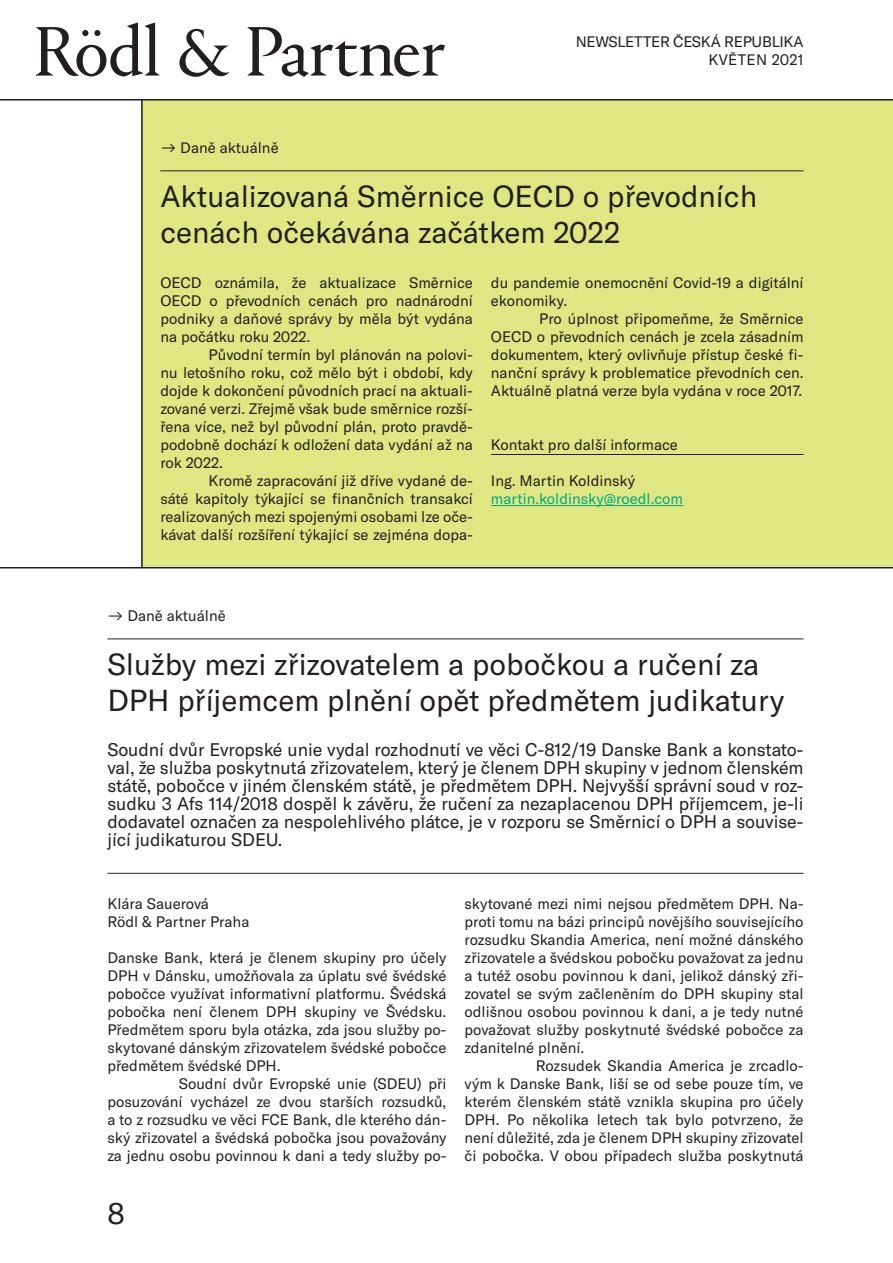
<style>
.page{position:relative;width:893px;height:1263px;background:#fff}
.page>*{position:absolute;margin:0;border:0;box-sizing:border-box;transform-origin:0 0}
.t1{font:30px/36px "GT America";color:#231f20}
.t2{font:18px/18px "GT America";letter-spacing:-.005em;color:#231f20;text-align:justify}
.t3{font:15px/18px "GT America";color:#231f20}
.t4{font:15px "GT America";color:#00a985}
</style>
<div class="page">
<div style="left:142px;top:100px;width:751px;height:467px;background:#dfe782"></div>
<hr style="left:141px;top:99px;width:2px;height:468px;background:#231f20">
<hr style="left:0;top:567px;width:893px;height:1px;background:#231f20">
<hr style="left:160px;top:171px;width:644px;height:1px;background:#231f20">
<hr style="left:491px;top:454px;width:313px;height:1px;background:#231f20">
<hr style="left:491px;top:505px;width:192px;height:1px;background:#00a985">
<hr style="left:0;top:99px;width:893px;height:1px;background:#231f20">
<hr style="left:107px;top:639px;width:697px;height:1px;background:#231f20">
<hr style="left:107px;top:873px;width:697px;height:1px;background:#231f20">
<svg style="left:36px;top:23px;width:409px;height:54px"></svg>
<p class="t3" style="left:576px;top:32px;width:11px">NEWSLETTER</p>
<p class="t3" style="left:673px;top:32px;width:132px;text-align:right">česká republi ka květen 2021</p>
<p class="t3" style="left:160px;top:139px;width:120px">→ Daně aktuálně</p>
<h1 class="t1" style="left:160px;top:178px;width:598px">Aktualizovaná Směrnice OECD o převodních cenách očekávána začátkem 2022</h1>
<p class="t3" style="left:160px;top:274px;width:314px">OECD oznámila, že aktualizace Směrnice<br>OECD o převodních cenách pro nadnárodní podniky a daňové správy by měla být vydána na počátku roku 2022.<br>P</p>
<p class="t3" style="left:491px;top:274px;width:314px">du pandemie onemocnění Covid-19 a digitální ekonomiky.<br>P</p>
<p class="t3" style="left:491px;top:310px;width:314px;text-align:justify;text-indent:57px">ro úplnost připomeňme, že Směrnice OECD o převodních cenách je zcela zásadním dokumentem, který ovlivňuje přístup české fi&shy;nanční správy k problematice převodních cen.<br>Aktuálně platná verze byla vydána v roce 2017.</p>
<p class="t3" style="left:160px;top:346px;width:314px;text-indent:57px">ůvodní termín byl plánován na polovi&shy;nu letošního roku, což mělo být i období, kdy dojde k dokončení původních prací na aktuali&shy;zované verzi. Zřejmě však bude směrnice rozší&shy;řena více, než byl původní plán, proto pravdě&shy;podobně dochází k odložení data vydání až na rok 2022.<br>K</p>
<p class="t3" style="left:491px;top:436px;width:189px">Kontakt pro další informace</p>
<p class="t3" style="left:491px;top:472px;width:146px">Ing. Martin Koldinský</p>
<p class="t4" style="left:491px;top:490px;width:194px">martin.koldinsky@roedl.com</p>
<p class="t3" style="left:160px;top:472px;width:314px;text-align:justify;text-indent:58px">romě zapracování již dříve vydané de&shy;sáté kapitoly týkající se finančních transakcí realizovaných mezi spojenými osobami lze oče&shy;kávat další rozšíření týkající se zejména dopa-</p>
<p class="t3" style="left:107px;top:607px;width:120px">→ Daně aktuálně</p>
<h1 class="t1" style="left:107px;top:646px;width:678px">Služby mezi zřizovatelem a pobočkou a ručení za<br>DPH příjemcem plnění opět předmětem judikatury</h1>
<p class="t2" style="left:107px;top:741px;width:698px">Soudní dvůr Evropské unie vydal rozhodnutí ve věci C-812/19 Danske Bank a konstato&shy;val, že služba poskytnutá zřizovatelem, který je členem DPH skupiny v jednom členském státě, pobočce v jiném členském státě, je předmětem DPH. N ejvyšší správní soud v roz&shy;sudku 3 Afs 114/2018 dospěl k závěru, že ručení za nezaplacenou DPH příjemcem, je-li dodavatel označen za nespolehlivého plátce, je v rozporu se Směrnicí o DPH a souvise&shy;jící judikaturou SDEU.</p>
<p class="t3" style="left:107px;top:895px;width:143px">Klára Sauerová<br>Rödl &amp; Partner Praha</p>
<p class="t3" style="left:107px;top:949px;width:341px">Danske Bank, která je členem skupiny pro účely DPH v Dánsku, umožňovala za úplatu své švédské pobočce využívat informativní platformu. Švédská pobočka není členem DPH skupiny ve Švédsku.<br>Předmětem sporu byla otázka, zda jsou služby po&shy;skytované dánským zřizovatelem švédské pobočce předmětem švédské DPH.<br>S</p>
<p class="t3" style="left:107px;top:1075px;width:341px;text-align:justify;text-indent:81px">oudní dvůr Evropské unie (SDEU) při posuzování vycházel ze dvou starších rozsudků, a to z rozsudku ve věci FCE Bank, dle kterého dán&shy;ský zřizovatel a švédská pobočka jsou považovány za jednu osobu povinnou k dani a tedy služby po-</p>
<h1 class="t1" style="left:107px;top:1195px;width:19px">8</h1>
<p class="t3" style="left:464px;top:895px;width:341px">skytované mezi nimi nejsou předmětem DPH. Na&shy;proti tomu na bázi principů novějšího souvisejícího rozsudku Skandia America, není možné dánského zřizovatele a švédskou pobočku považovat za jednu a tutéž osobu povinnou k dani, jelikož dánský zři&shy;zovatel se svým začleněním do DPH skupiny stal odlišnou osobou povinnou k dani, a je tedy nutné považovat služby poskytnuté švédské pobočce za zdanitelné plnění.<br>R</p>
<p class="t3" style="left:464px;top:1057px;width:341px;text-align:justify;text-indent:81px">ozsudek Skandia America je zrcadlo&shy;vým k Danske Bank, liší se od sebe pouze tím, ve kterém členském státě vznikla skupina pro účely DPH. Po několika letech tak bylo potvrzeno, že není důležité, zda je členem DPH skupiny zřizovatel či pobočka. V obou případech služba poskytnutá</p>
</div>
